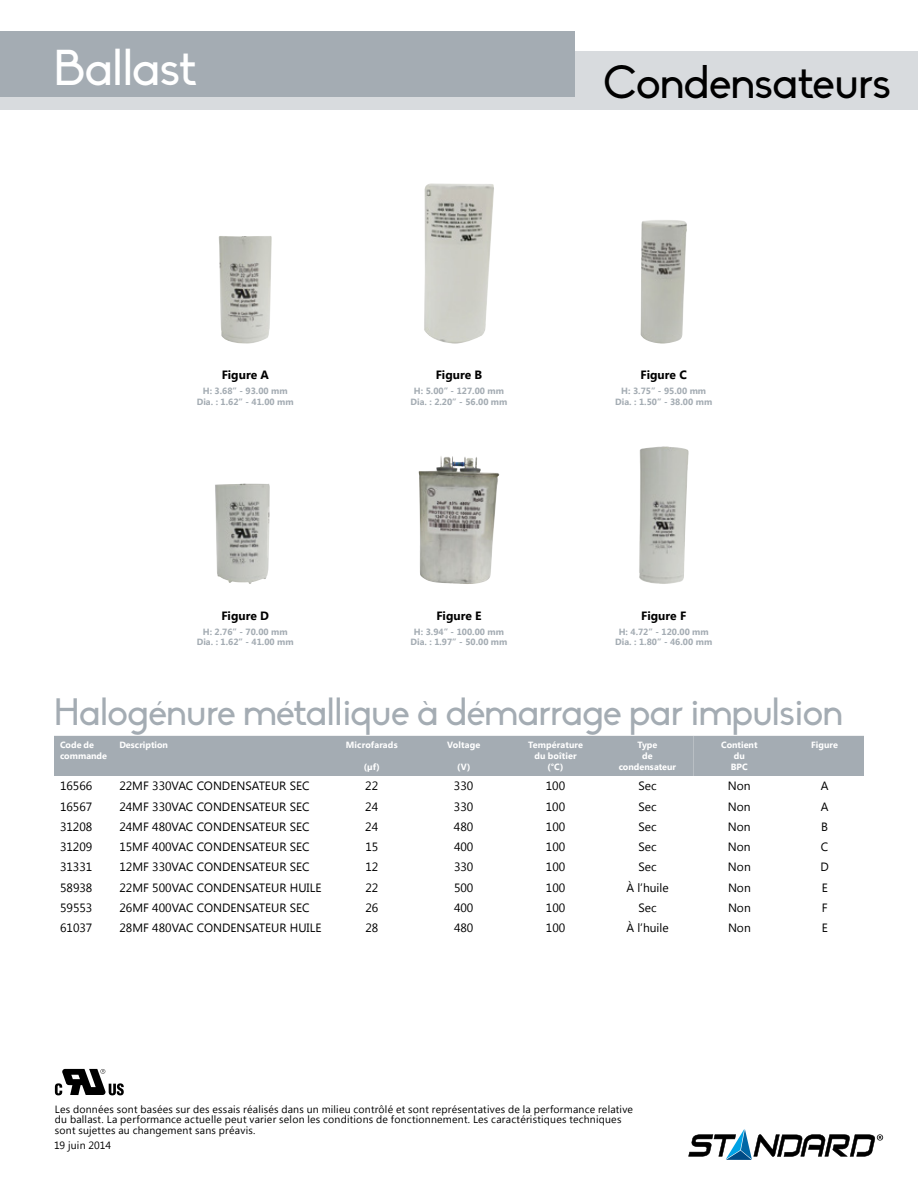
<style>
.page{position:relative;width:918px;height:1188px;background:#fff}
.page>*{position:absolute;margin:0;border:0;box-sizing:border-box;transform-origin:0 0}
.t1{font:49.5px "Biko";letter-spacing:-.005em;color:#fff}
.t2{font:45px "Biko";letter-spacing:-.015em;color:#000}
.t3{font:37.5px "Biko";letter-spacing:-.015em;color:#a4acb3}
.t4{font:12px "Segoe UI";color:#000}
.t5{font:700 12px "Segoe UI";color:#000}
.t6{font:10.5px/10.5px "Segoe UI";letter-spacing:.02em;color:#000}
.t7{font:700 9px/10.5px "Segoe UI";color:#a4acb3;text-align:center}
.t8{font:700 9px/10.8px "Segoe UI";letter-spacing:.005em;color:#fff;text-align:center}
</style>
<div class="page">
<svg style="left:688px;top:1129px;width:195px;height:31px"></svg>
<div style="left:0;top:52px;width:918px;height:58px;background:#d8dbde"></div>
<div style="left:0;top:32px;width:575px;height:65px;background:#a4acb3"></div>
<div style="left:54px;top:736px;width:810px;height:40px;background:#a4acb3"></div>
<svg style="left:55px;top:1069px;width:69px;height:26px"></svg>
<img style="left:215px;top:484px;width:55px;height:100px">
<img style="left:424px;top:183px;width:70px;height:161px">
<img style="left:419px;top:456px;width:81px;height:128px">
<img style="left:219px;top:236px;width:53px;height:108px">
<img style="left:640px;top:220px;width:47px;height:124px">
<img style="left:639px;top:447px;width:50px;height:137px">
<h1 class="t1" style="left:54px;top:40px;width:145px">Ballast</h1>
<p class="t5" style="left:222px;top:366px;width:49px">Figure A</p>
<p class="t7" style="left:197px;top:385px;width:98px">H: 3.68” - 93.00 mm<br>Dia. : 1.62” - 41.00 mm</p>
<p class="t5" style="left:221px;top:607px;width:49px">Figure D</p>
<p class="t7" style="left:197px;top:626px;width:98px">H: 2.76” - 70.00 mm<br>Dia. : 1.62” - 41.00 mm</p>
<h2 class="t2" style="left:603px;top:57px;width:289px">Condensateurs</h2>
<p class="t5" style="left:436px;top:366px;width:48px">Figure B</p>
<p class="t7" style="left:410px;top:385px;width:98px">H: 5.00” - 127.00 mm<br>Dia. : 2.20” - 56.00 mm</p>
<p class="t5" style="left:436px;top:607px;width:47px">Figure E</p>
<p class="t7" style="left:410px;top:626px;width:98px">H: 3.94” - 100.00 mm<br>Dia. : 1.97” - 50.00 mm</p>
<p class="t5" style="left:641px;top:366px;width:48px">Figure C</p>
<p class="t7" style="left:615px;top:385px;width:98px">H: 3.75” - 95.00 mm<br>Dia. : 1.50” - 38.00 mm</p>
<p class="t5" style="left:641px;top:607px;width:47px">Figure F</p>
<p class="t7" style="left:615px;top:626px;width:98px">H: 4.72” - 120.00 mm<br>Dia. : 1.80” - 46.00 mm</p>
<h3 class="t3" style="left:54px;top:691px;width:791px">Halogénure métallique à démarrage par impulsion</h3>
<p class="t8" style="left:60px;top:739px;width:49px;text-align:left">Code de commande</p>
<p class="t8" style="left:119px;top:739px;width:50px">Description</p>
<p class="t8" style="left:346px;top:739px;width:53px">Microfarads</p>
<p class="t8" style="left:364px;top:761px;width:18px">(µf)</p>
<p class="t8" style="left:447px;top:739px;width:35px">Voltage</p>
<p class="t8" style="left:457px;top:761px;width:15px">(V)</p>
<p class="t8" style="left:528px;top:739px;width:57px">Température du boîtier (°C)</p>
<p class="t8" style="left:619px;top:739px;width:59px">Type<br>de condensateur</p>
<p class="t8" style="left:721px;top:739px;width:38px">Contient du<br>BPC</p>
<p class="t8" style="left:811px;top:739px;width:28px">Figure</p>
<p class="t4" style="left:60px;top:778px;width:34px">16566</p>
<p class="t4" style="left:119px;top:778px;width:192px">22MF 330VAC CONDENSATEUR SEC</p>
<p class="t4" style="left:365px;top:778px;width:14px">22</p>
<p class="t4" style="left:454px;top:778px;width:21px">330</p>
<p class="t4" style="left:546px;top:778px;width:21px">100</p>
<p class="t4" style="left:638px;top:778px;width:20px">Sec</p>
<p class="t4" style="left:728px;top:778px;width:24px">Non</p>
<p class="t4" style="left:821px;top:778px;width:9px">A</p>
<p class="t4" style="left:60px;top:798px;width:34px">16567</p>
<p class="t4" style="left:119px;top:798px;width:192px">24MF 330VAC CONDENSATEUR SEC</p>
<p class="t4" style="left:365px;top:798px;width:14px">24</p>
<p class="t4" style="left:454px;top:798px;width:21px">330</p>
<p class="t4" style="left:546px;top:798px;width:21px">100</p>
<p class="t4" style="left:638px;top:798px;width:20px">Sec</p>
<p class="t4" style="left:728px;top:798px;width:24px">Non</p>
<p class="t4" style="left:821px;top:798px;width:9px">A</p>
<p class="t4" style="left:60px;top:818px;width:34px">31208</p>
<p class="t4" style="left:119px;top:818px;width:192px">24MF 480VAC CONDENSATEUR SEC</p>
<p class="t4" style="left:365px;top:818px;width:14px">24</p>
<p class="t4" style="left:454px;top:818px;width:21px">480</p>
<p class="t4" style="left:546px;top:818px;width:21px">100</p>
<p class="t4" style="left:638px;top:818px;width:20px">Sec</p>
<p class="t4" style="left:728px;top:818px;width:24px">Non</p>
<p class="t4" style="left:821px;top:818px;width:8px">B</p>
<p class="t4" style="left:60px;top:839px;width:34px">31209</p>
<p class="t4" style="left:119px;top:839px;width:192px">15MF 400VAC CONDENSATEUR SEC</p>
<p class="t4" style="left:365px;top:839px;width:14px">15</p>
<p class="t4" style="left:454px;top:839px;width:21px">400</p>
<p class="t4" style="left:546px;top:839px;width:21px">100</p>
<p class="t4" style="left:638px;top:839px;width:20px">Sec</p>
<p class="t4" style="left:728px;top:839px;width:24px">Non</p>
<p class="t4" style="left:821px;top:839px;width:9px">C</p>
<p class="t4" style="left:60px;top:859px;width:34px">31331</p>
<p class="t4" style="left:119px;top:859px;width:192px">12MF 330VAC CONDENSATEUR SEC</p>
<p class="t4" style="left:365px;top:859px;width:14px">12</p>
<p class="t4" style="left:454px;top:859px;width:21px">330</p>
<p class="t4" style="left:546px;top:859px;width:21px">100</p>
<p class="t4" style="left:638px;top:859px;width:20px">Sec</p>
<p class="t4" style="left:728px;top:859px;width:24px">Non</p>
<p class="t4" style="left:820px;top:859px;width:10px">D</p>
<p class="t4" style="left:60px;top:879px;width:34px">58938</p>
<p class="t4" style="left:119px;top:879px;width:204px">22MF 500VAC CONDENSATEUR HUILE</p>
<p class="t4" style="left:365px;top:879px;width:14px">22</p>
<p class="t4" style="left:454px;top:879px;width:21px">500</p>
<p class="t4" style="left:546px;top:879px;width:21px">100</p>
<p class="t4" style="left:626px;top:879px;width:44px">À l’huile</p>
<p class="t4" style="left:728px;top:879px;width:24px">Non</p>
<p class="t4" style="left:822px;top:879px;width:8px">E</p>
<p class="t4" style="left:60px;top:899px;width:34px">59553</p>
<p class="t4" style="left:119px;top:899px;width:192px">26MF 400VAC CONDENSATEUR SEC</p>
<p class="t4" style="left:365px;top:899px;width:14px">26</p>
<p class="t4" style="left:454px;top:899px;width:21px">400</p>
<p class="t4" style="left:546px;top:899px;width:21px">100</p>
<p class="t4" style="left:638px;top:899px;width:20px">Sec</p>
<p class="t4" style="left:728px;top:899px;width:24px">Non</p>
<p class="t4" style="left:822px;top:899px;width:7px">F</p>
<p class="t4" style="left:60px;top:920px;width:34px">61037</p>
<p class="t4" style="left:119px;top:920px;width:204px">28MF 480VAC CONDENSATEUR HUILE</p>
<p class="t4" style="left:365px;top:920px;width:14px">28</p>
<p class="t4" style="left:454px;top:920px;width:21px">480</p>
<p class="t4" style="left:546px;top:920px;width:21px">100</p>
<p class="t4" style="left:626px;top:920px;width:44px">À l’huile</p>
<p class="t4" style="left:728px;top:920px;width:24px">Non</p>
<p class="t4" style="left:822px;top:920px;width:8px">E</p>
<p class="t6" style="left:55px;top:1103px;width:580px">Les données sont basées sur des essais réalisés dans un milieu contrôlé et sont représentatives de la performance relative du ballast. La performance actuelle peut varier selon les conditions de fonctionnement. Les caractéristiques techniques sont sujettes au changement sans préavis.</p>
<p class="t6" style="left:54px;top:1139px;width:59px">19 juin 2014</p>
</div>
